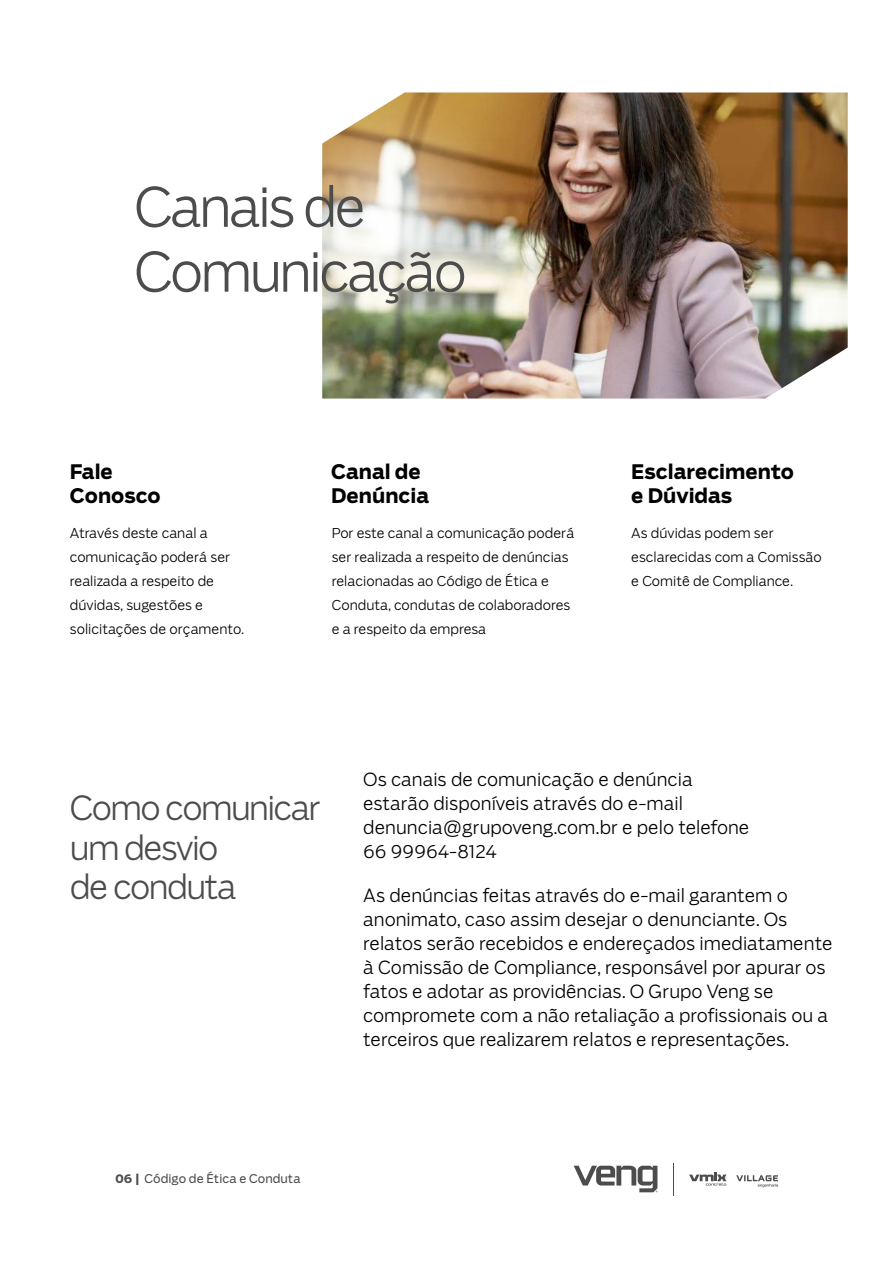
<style>
.page{position:relative;width:893px;height:1264px;background:#fff}
.page>*{position:absolute;margin:0;border:0;box-sizing:border-box;transform-origin:0 0}
.t1{font:300 54px/64.8px "Boomer";letter-spacing:-.05em;color:#4d4c4c}
.t2{font:300 33px/39.6px "Boomer";letter-spacing:-.05em;color:#4d4c4c}
.t3{font:700 19.95px/24px "Boomer";color:#000}
.t4{font:300 18px/24px "Boomer";color:#000}
.t5{font:300 13.5px/24px "Boomer";color:#000}
.t6{font:12px "Boomer";color:#4d4c4c}
.s1{font-weight:700}
</style>
<div class="page">
<hr style="left:673px;top:1162px;width:1px;height:33px;background:#4d4c4c">
<svg style="left:573px;top:1165px;width:84px;height:27px"></svg>
<svg style="left:689px;top:1172px;width:37px;height:13px"></svg>
<svg style="left:736px;top:1175px;width:42px;height:12px"></svg>
<img style="left:322px;top:92px;width:525px;height:306px">
<img style="left:322px;top:92px;width:218px;height:280px">
<h1 class="t1" style="left:134px;top:174px;width:334px">Canais de<br>Comunicação</h1>
<p class="t3" style="left:70px;top:459px;width:92px">Fale<br>Conosco</p>
<p class="t3" style="left:331px;top:459px;width:99px">Canal de<br>Denúncia</p>
<p class="t3" style="left:631px;top:459px;width:164px">Esclarecimento e Dúvidas</p>
<p class="t5" style="left:70px;top:521px;width:176px">Através deste canal a comunicação poderá ser realizada a respeito de dúvidas, sugestões e solicitações de orçamento.</p>
<p class="t5" style="left:332px;top:521px;width:244px">Por este canal a comunicação poderá ser realizada a respeito de denúncias relacionadas ao Código de Ética e Conduta, condutas de colaboradores e a respeito da empresa</p>
<p class="t5" style="left:631px;top:521px;width:192px">As dúvidas podem ser esclarecidas com a Comissão e Comitê de Compliance.</p>
<h2 class="t2" style="left:70px;top:788px;width:253px">Como comunicar um desvio<br>de conduta</h2>
<p class="t4" style="left:363px;top:767px;width:387px">Os canais de comunicação e denúncia estarão disponíveis através do e-mail denuncia@grupoveng.com.br e pelo telefone 66 99964-8124</p>
<p class="t4" style="left:363px;top:883px;width:470px">As denúncias feitas através do e-mail garantem o anonimato, caso assim desejar o denunciante. Os relatos serão recebidos e endereçados imediatamente à Comissão de Compliance, responsável por apurar os fatos e adotar as providências. O Grupo Veng se compromete com a não retaliação a profissionais ou a terceiros que realizarem relatos e representações.</p>
<p class="t6" style="left:115px;top:1171px;width:187px"><span class="s1">06 |</span> Código de Ética e Conduta</p>
</div>
